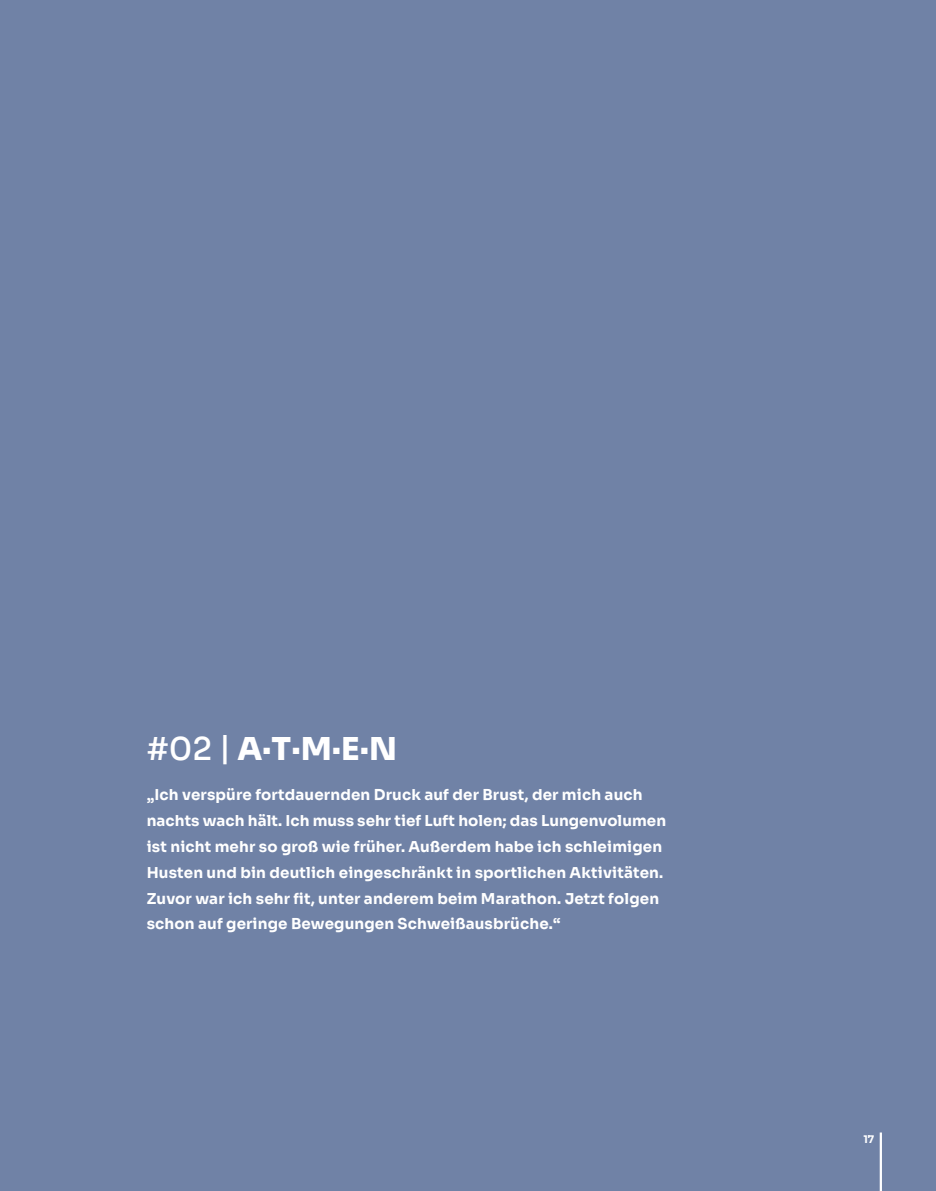
<style>
.page{position:relative;width:936px;height:1191px;background:#fff}
.page>*{position:absolute;margin:0;border:0;box-sizing:border-box;transform-origin:0 0}
.t1{font:800 31.5px "Sora";color:#fff}
.t2{font:700 15px/25.8px "Sora";letter-spacing:.01em;color:#fff}
.t3{font:700 10.5px "Sora";color:#fff}
.s1{font-weight:500}
</style>
<div class="page">
<div style="left:0;top:0;width:935px;height:1191px;background:#7082a6"></div>
<hr style="left:879px;top:1132px;width:2px;height:59px;background:#fff">
<p class="t1" style="left:147px;top:722px;width:252px"><span class="s1">#02 |</span> A.T.M.E.N</p>
<p class="t2" style="left:147px;top:780px;width:521px">„Ich verspüre fortdauernden Druck auf der Brust, der mich auch nachts wach hält. Ich muss sehr tief Luft holen; das Lungenvolumen ist nicht mehr so groß wie früher. Außerdem habe ich schleimigen Husten und bin deutlich eingeschränkt in sportlichen Aktivitäten.<br>Zuvor war ich sehr fit, unter anderem beim Marathon. Jetzt folgen schon auf geringe Bewegungen Schweißausbrüche.“</p>
<p class="t3" style="left:863px;top:1130px;width:12px">17</p>
</div>
